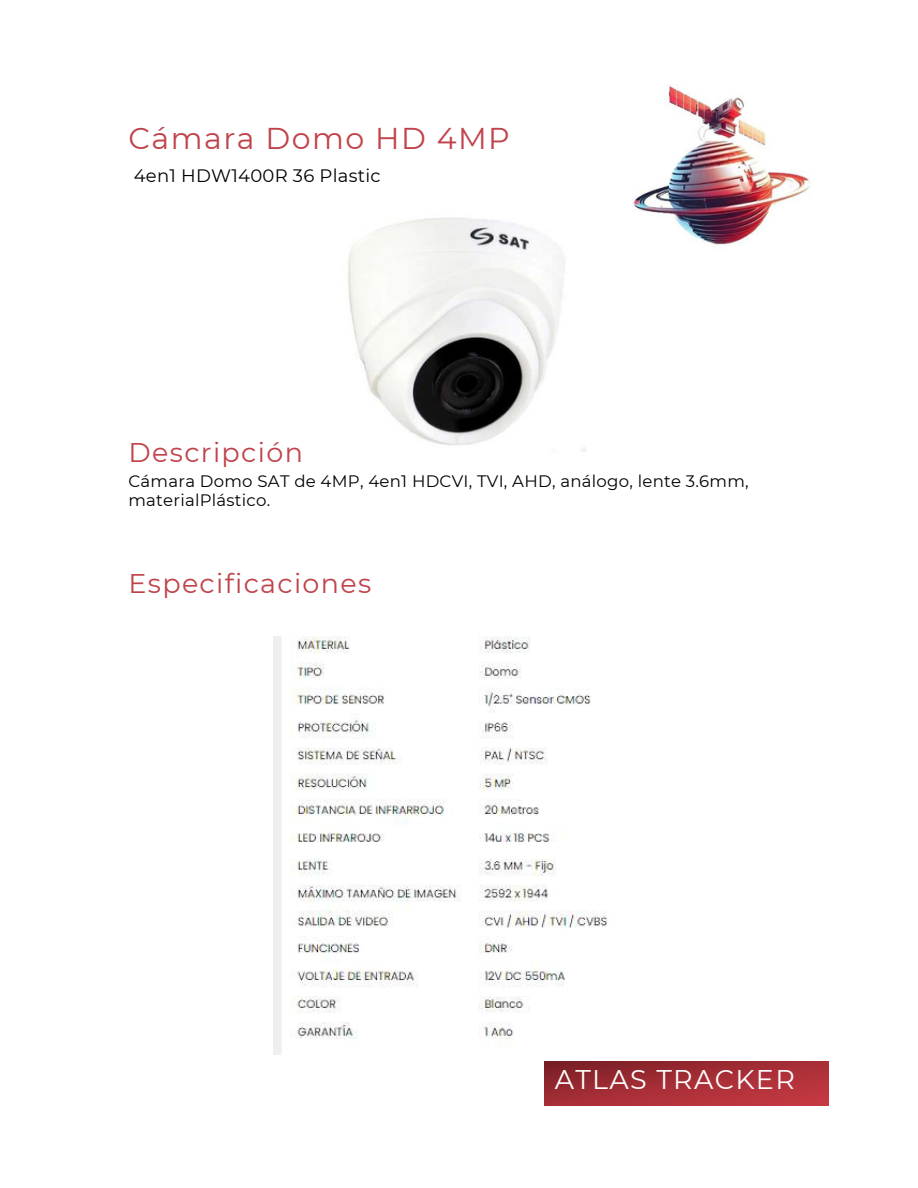
<style>
.page{position:relative;width:918px;height:1188px;background:#fff}
.page>*{position:absolute;margin:0;border:0;box-sizing:border-box;transform-origin:0 0}
.t1{font:30px "Montserrat";letter-spacing:.05em;color:#c0434b}
.t2{font:27px "Montserrat";letter-spacing:.05em;color:#c0434b}
.t3{font:27px "Montserrat";letter-spacing:.05em;color:#fff}
.t4{font:18px "Montserrat";letter-spacing:.015em;color:#000}
.t5{font:16.5px/19.2px "Montserrat";letter-spacing:.015em;color:#000}
</style>
<div class="page">
<img style="left:544px;top:1062px;width:284px;height:43px">
<img style="left:348px;top:217px;width:238px;height:235px">
<img style="left:274px;top:637px;width:334px;height:417px">
<img style="left:633px;top:85px;width:177px;height:160px">
<p class="t1" style="left:129px;top:120px;width:383px">Cámara Domo HD 4MP</p>
<p class="t4" style="left:134px;top:164px;width:248px">4en1 HDW1400R 36 Plastic</p>
<h3 class="t2" style="left:129px;top:436px;width:176px">Descripción</h3>
<p class="t5" style="left:129px;top:471px;width:622px">Cámara Domo SAT de 4MP, 4en1 HDCVI, TVI, AHD, análogo, lente 3.6mm, materialPlástico.</p>
<p class="t2" style="left:129px;top:567px;width:244px">Especificaciones</p>
<h2 class="t3" style="left:555px;top:1063px;width:242px">ATLAS TRACKER</h2>
</div>
